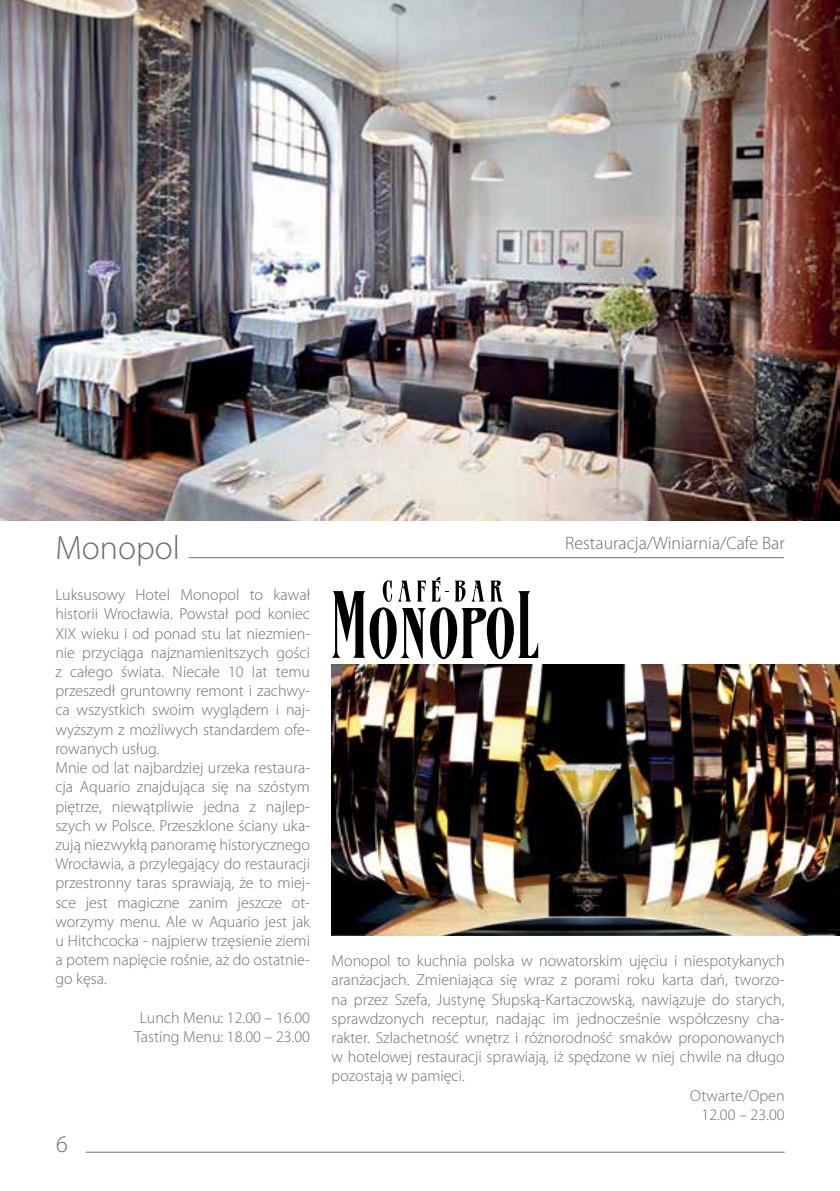
<style>
.page{position:relative;width:840px;height:1191px;background:#fff}
.page>*{position:absolute;margin:0;border:0;box-sizing:border-box;transform-origin:0 0}
.t1{font:300 33.8px "Myriad Pro";color:#6d6e71}
.t2{font:300 24px "Myriad Pro";color:#6d6e71}
.t3{font:300 18px "Myriad Pro";color:#6d6e71}
.t4{font:300 16px/19.2px "Myriad Pro";color:#6d6e71}
</style>
<div class="page">
<hr style="left:86px;top:1151px;width:698px;height:1px;background:#6d6e71">
<img style="left:0;top:0;width:839px;height:520px">
<img style="left:331px;top:664px;width:508px;height:271px">
<hr style="left:188px;top:557px;width:595px;height:1px;background:#6d6e71">
<svg style="left:331px;top:577px;width:207px;height:82px"></svg>
<h1 class="t1" style="left:55px;top:528px;width:126px">Monopol</h1>
<p class="t3" style="left:565px;top:532px;width:221px">Restauracja/Winiarnia/Cafe Bar</p>
<p class="t4" style="left:55px;top:585px;width:256px">Luksusowy Hotel Monopol to kawał historii Wrocławia. Powstał pod koniec XIX wieku i od ponad stu lat niezmien&shy;nie przyciąga najznamienitszych gości z całego świata. Niecałe 10 lat temu przeszedł gruntowny remont i zachwy&shy;ca wszystkich swoim wyglądem i naj&shy;wyższym z możliwych standardem ofe&shy;rowanych usług.<br>Mnie od lat najbardziej urzeka restaura&shy;cja Aquario znajdująca się na szóstym piętrze, niewątpliwie jedna z najlep&shy;szych w Polsce. Przeszklone ściany uka&shy;zują niezwykłą panoramę historycznego Wrocławia, a przylegający do restauracji przestronny taras sprawiają, że to miej&shy;sce jest magiczne zanim jeszcze ot&shy;worzymy menu. Ale w Aquario jest jak u Hitchcocka - najpierw trzęsienie ziemi a potem napięcie rośnie, aż do ostatnie&shy;go kęsa.</p>
<p class="t4" style="left:134px;top:1008px;width:177px;text-align:center">Lunch Menu: 12.00 – 16.00<br>Tasting Menu: 18.00 – 23.00</p>
<p class="t4" style="left:331px;top:951px;width:454px">Monopol to kuchnia polska w nowatorskim ujęciu i niespotykanych</p>
<p class="t4" style="left:331px;top:970px;width:454px">aranżacjach. Zmieniająca się wraz z porami roku karta dań, tworzo-</p>
<p class="t4" style="left:331px;top:990px;width:454px">na przez Szefa, Justynę Słupską-Kartaczowską, nawiązuje do starych,</p>
<p class="t4" style="left:331px;top:1009px;width:454px">sprawdzonych receptur, nadając im jednocześnie współczesny cha-</p>
<p class="t4" style="left:331px;top:1028px;width:454px">rakter. Szlachetność wnętrz i różnorodność smaków proponowanych</p>
<p class="t4" style="left:331px;top:1047px;width:454px">w hotelowej restauracji sprawiają, iż spędzone w niej chwile na długo</p>
<p class="t4" style="left:331px;top:1066px;width:135px">pozostają w pamięci.</p>
<p class="t4" style="left:690px;top:1086px;width:96px">Otwarte/Open</p>
<p class="t4" style="left:701px;top:1105px;width:85px">12.00 – 23.00</p>
<h2 class="t2" style="left:56px;top:1130px;width:13px">6</h2>
</div>
